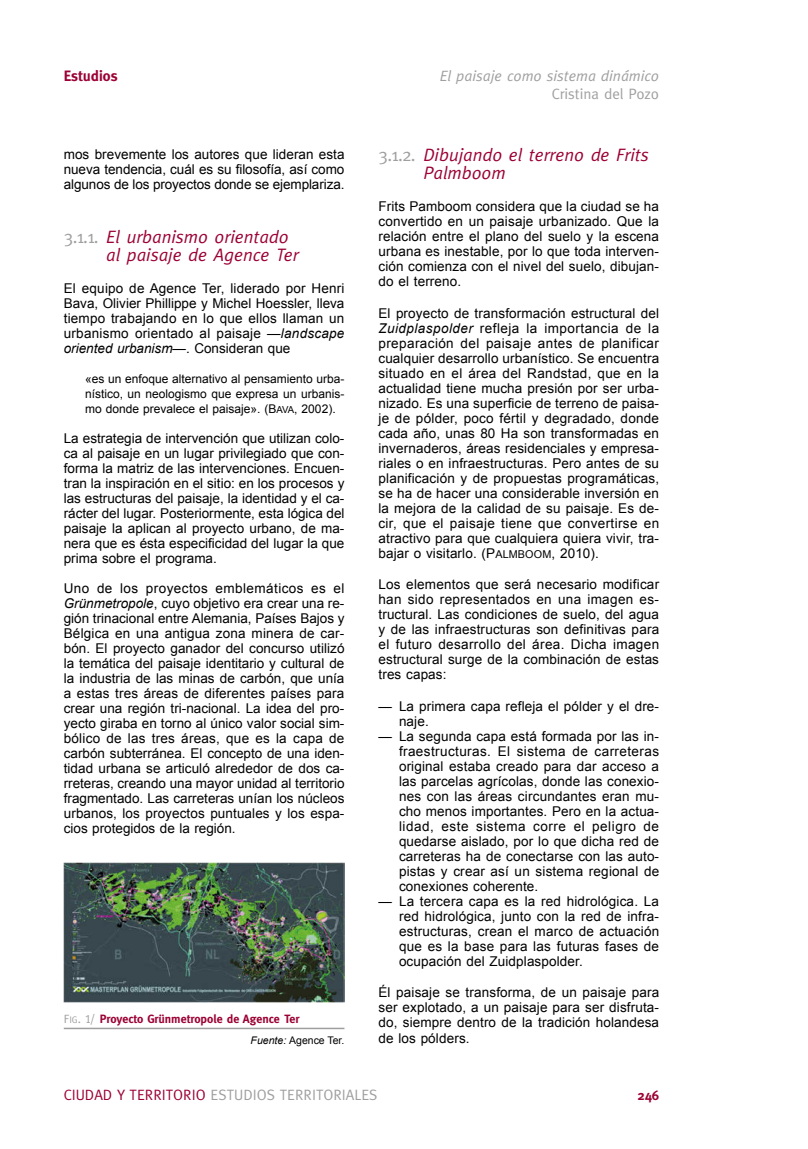
<style>
.page{position:relative;width:808px;height:1149px;background:#fff}
.page>*{position:absolute;margin:0;border:0;box-sizing:border-box;transform-origin:0 0}
.t1{font:italic 18px/18px "Meta";color:#9c0233}
.t2{font:15px "Meta";color:#9f9f9f}
.t3{font:italic 15px "Meta";color:#9f9f9f}
.t4{font:700 15px "Meta";color:#9c0233}
.t5{font:13.5px/15px "Arial";letter-spacing:.01em;color:#000;text-align:justify}
.t6{font:700 13.5px "Meta";color:#9c0233}
.t7{font:12px/15px "Arial";color:#000;text-align:justify}
.t8{font:700 12px "Meta";color:#9c0233}
.t9{font:10.5px "Arial";color:#000}
.s1{font-family:"Meta Normal SC800";font-style:normal;color:#9f9f9f}
.s2{font-style:italic}
.s3{font-family:"Arial MT SC800"}
.s4{font-family:"Arial MT SC800";font-size:9.6px}
.s5{font-family:"Meta Caps SC800";font-weight:400;color:#9f9f9f}
.s6{font-family:"Meta Caps SC800";font-weight:400;font-size:9.6px;color:#9f9f9f}
.s7{font-family:"Arial MT SC800";font-size:10.8px}
.s8{color:#9c0233}
</style>
<div class="page">
<hr style="left:64px;top:1027px;width:280px;height:1px;background:#9f9f9f">
<img style="left:64px;top:862px;width:280px;height:140px">
<p class="t4" style="left:64px;top:67px;width:55px">Estudios</p>
<p class="t3" style="left:440px;top:67px;width:221px">El paisaje como sistema dinámico</p>
<p class="t2" style="left:552px;top:85px;width:109px">Cristina del Pozo</p>
<p class="t5" style="left:64px;top:146px;width:282px">mos brevemente los autores que lideran esta nueva tendencia, cuál es su filosofía, así como algunos de los proyectos donde se ejemplariza.</p>
<h1 class="t1" style="left:106px;top:227px;width:194px;text-indent:-42px"><span class="s1">3.1.1.</span> El urbanismo orientado al paisaje de Agence Ter</h1>
<p class="t5" style="left:64px;top:280px;width:282px">El equipo de Agence Ter, liderado por Henri Bava, Olivier Phillippe y Michel Hoessler, lleva tiempo trabajando en lo que ellos llaman un urbanismo orientado al paisaje —<span class="s2">landscape oriented urbanism</span>—. Consideran que</p>
<p class="t7" style="left:85px;top:371px;width:261px">«es un enfoque alternativo al pensamiento urba&shy;nístico, un neologismo que expresa un urbanis&shy;mo donde prevalece el paisaje». (<span class="s3">B</span><span class="s4">AVA</span>, 2002).</p>
<p class="t5" style="left:64px;top:430px;width:282px">La estrategia de intervención que utilizan colo&shy;ca al paisaje en un lugar privilegiado que con&shy;forma la matriz de las intervenciones. Encuen&shy;tran la inspiración en el sitio: en los procesos y las estructuras del paisaje, la identidad y el ca&shy;rácter del lugar. Posteriormente, esta lógica del paisaje la aplican al proyecto urbano, de ma&shy;nera que es ésta especificidad del lugar la que prima sobre el programa.</p>
<p class="t5" style="left:64px;top:580px;width:282px">Uno de los proyectos emblemáticos es el <span class="s2">Grünmetropole</span>, cuyo objetivo era crear una re&shy;gión trinacional entre Alemania, Países Bajos y Bélgica en una antigua zona minera de car&shy;bón. El proyecto ganador del concurso utilizó la temática del paisaje identitario y cultural de la industria de las minas de carbón, que unía a estas tres áreas de diferentes países para crear una región tri-nacional. La idea del pro&shy;yecto giraba en torno al único valor social sim&shy;bólico de las tres áreas, que es la capa de carbón subterránea. El concepto de una iden&shy;tidad urbana se articuló alrededor de dos ca&shy;rreteras, creando una mayor unidad al territorio fragmentado. Las carreteras unían los núcleos urbanos, los proyectos puntuales y los espa&shy;cios protegidos de la región.</p>
<p class="t8" style="left:64px;top:1011px;width:237px"><span class="s5">F</span><span class="s6">ig</span><span class="s5">. 1/</span> Proyecto Grünmetropole de Agence Ter</p>
<p class="t9" style="left:251px;top:1033px;width:95px"><span class="s2">Fuente:</span> Agence Ter.</p>
<h1 class="t1" style="left:423px;top:146px;width:227px;text-indent:-45px"><span class="s1">3.1.2.</span> Dibujando el terreno de Frits<br>Palmboom</h1>
<p class="t5" style="left:378px;top:199px;width:282px">Frits Pamboom considera que la ciudad se ha convertido en un paisaje urbanizado. Que la relación entre el plano del suelo y la escena urbana es inestable, por lo que toda interven&shy;ción comienza con el nivel del suelo, dibujan&shy;do el terreno.</p>
<p class="t5" style="left:378px;top:305px;width:282px">El proyecto de transformación estructural del <span class="s2">Zuidplaspolder</span> refleja la importancia de la preparación del paisaje antes de planificar cualquier desarrollo urbanístico. Se encuentra situado en el área del Randstad, que en la actualidad tiene mucha presión por ser urba&shy;nizado. Es una superficie de terreno de paisa&shy;je de pólder, poco fértil y degradado, donde cada año, unas 80 Ha son transformadas en invernaderos, áreas residenciales y empresa&shy;riales o en infraestructuras. Pero antes de su planificación y de propuestas programáticas, se ha de hacer una considerable inversión en la mejora de la calidad de su paisaje. Es de&shy;cir, que el paisaje tiene que convertirse en atractivo para que cualquiera quiera vivir, tra&shy;bajar o visitarlo. (<span class="s3">P</span><span class="s7">ALMBOOM</span>, 2010).</p>
<p class="t5" style="left:378px;top:577px;width:282px">Los elementos que será necesario modificar han sido representados en una imagen es&shy;tructural. Las condiciones de suelo, del agua y de las infraestructuras son definitivas para el futuro desarrollo del área. Dicha imagen estructural surge de la combinación de estas tres capas:</p>
<p class="t5" style="left:399px;top:698px;width:262px;text-indent:-21px">— La primera capa refleja el pólder y el dre&shy;naje.</p>
<p class="t5" style="left:399px;top:728px;width:262px;text-indent:-21px">— La segunda capa está formada por las in&shy;fraestructuras. El sistema de carreteras original estaba creado para dar acceso a las parcelas agrícolas, donde las conexio&shy;nes con las áreas circundantes eran mu&shy;cho menos importantes. Pero en la actua&shy;lidad, este sistema corre el peligro de quedarse aislado, por lo que dicha red de carreteras ha de conectarse con las auto&shy;pistas y crear así un sistema regional de conexiones coherente.</p>
<p class="t5" style="left:399px;top:893px;width:262px;text-indent:-21px">— La tercera capa es la red hidrológica. La red hidrológica, junto con la red de infra&shy;estructuras, crean el marco de actuación que es la base para las futuras fases de ocupación del Zuidplaspolder.</p>
<p class="t5" style="left:378px;top:984px;width:282px">Él paisaje se transforma, de un paisaje para ser explotado, a un paisaje para ser disfruta&shy;do, siempre dentro de la tradición holandesa de los pólders.</p>
<p class="t2" style="left:64px;top:1085px;width:315px"><span class="s8">CIUDAD Y TERRITORIO</span> ESTUDIOS TERRITORIALES</p>
<p class="t6" style="left:637px;top:1086px;width:23px">246</p>
</div>
